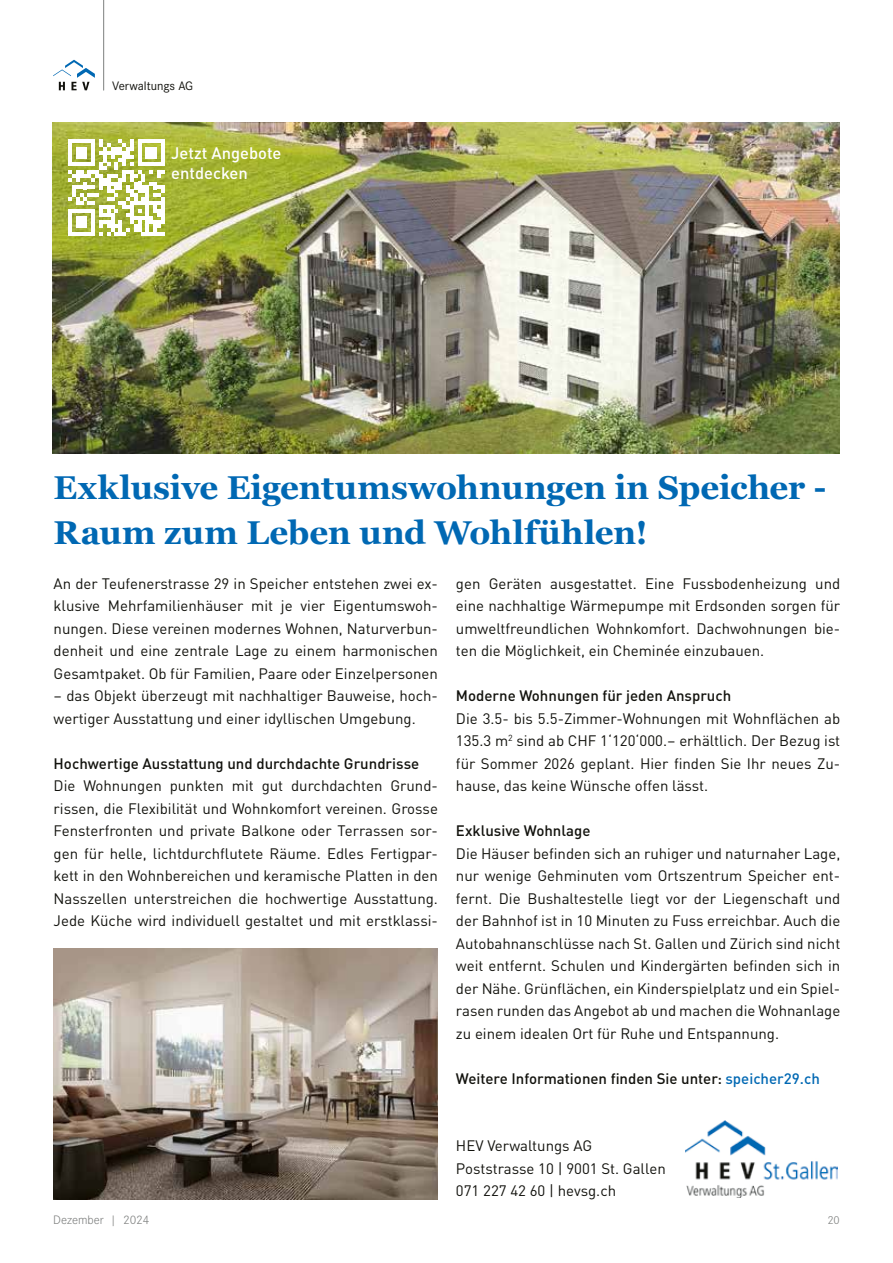
<style>
.page{position:relative;width:893px;height:1263px;background:#fff}
.page>*{position:absolute;margin:0;border:0;box-sizing:border-box;transform-origin:0 0}
.t1{font:700 33px/45px "Georgia";letter-spacing:-.005em;color:#0068b3}
.t2{font:500 16.5px/19.8px "DINOT";color:#fff}
.t3{font:15px/22.5px "DINOT";color:#12120d;text-align:justify}
.t4{font:500 15px "DINOT";color:#12120d}
.t5{font:12.75px "Corporate S";color:#12120d}
.t6{font:300 12.75px "Corporate S";color:#7b7d7c}
.t7{font:300 12px "Corporate S";color:#7b7d7c}
.s1{color:#0068b3}
</style>
<div class="page">
<hr style="left:103px;top:0;width:1px;height:90px;background:#929493">
<svg style="left:53px;top:60px;width:42px;height:30px"></svg>
<img style="left:53px;top:122px;width:787px;height:332px">
<img style="left:54px;top:949px;width:384px;height:250px">
<svg style="left:68px;top:139px;width:97px;height:97px"></svg>
<img style="left:685px;top:1120px;width:153px;height:78px">
<p class="t5" style="left:112px;top:77px;width:83px">Verwaltungs AG</p>
<p class="t5" style="left:110px;top:85px;width:83px">Verwaltungs AG</p>
<p class="t2" style="left:171px;top:143px;width:112px">Jetzt Angebote entdecken</p>
<h1 class="t1" style="left:54px;top:463px;width:774px">Exklusive Eigentumswohnungen in Speicher -<br>Raum zum Leben und Wohlfühlen!</h1>
<p class="t3" style="left:54px;top:571px;width:386px">An der Teufenerstrasse 29 in Speicher entstehen zwei ex&shy;klusive Mehrfamilienhäuser mit je vier Eigentumswoh&shy;nungen. Diese vereinen modernes Wohnen, Naturverbun&shy;denheit und eine zentrale Lage zu einem harmonischen Gesamtpaket. Ob für Familien, Paare oder Einzelpersonen</p>
<p class="t3" style="left:54px;top:684px;width:386px">– das Objekt überzeugt mit nachhaltiger Bauweise, hoch&shy;wertiger Ausstattung und einer idyllischen Umgebung.</p>
<p class="t4" style="left:54px;top:752px;width:367px">Hochwertige Ausstattung und durchdachte Grundrisse</p>
<p class="t3" style="left:54px;top:774px;width:386px">Die Wohnungen punkten mit gut durchdachten Grund&shy;rissen, die Flexibilität und Wohnkomfort vereinen. Grosse Fensterfronten und private Balkone oder Terrassen sor&shy;gen für helle, lichtdurchflutete Räume. Edles Fertigpar&shy;kett in den Wohnbereichen und keramische Platten in den Nasszellen unterstreichen die hochwertige Ausstattung.<br>Jede Küche wird individuell gestaltet und mit erstklassi-</p>
<p class="t3" style="left:456px;top:571px;width:386px">gen Geräten ausgestattet. Eine Fussbodenheizung und eine nachhaltige Wärmepumpe mit Erdsonden sorgen für umweltfreundlichen Wohnkomfort. Dachwohnungen bie&shy;ten die Möglichkeit, ein Cheminée einzubauen.</p>
<p class="t4" style="left:456px;top:684px;width:277px">Moderne Wohnungen für jeden Anspruch</p>
<p class="t3" style="left:456px;top:706px;width:386px">Die 3.5- bis 5.5-Zimmer-Wohnungen mit Wohnflächen ab 135.3 m<sup>2</sup> sind ab CHF 1‘120‘000.– erhältlich. Der Bezug ist für Sommer 2026 geplant. Hier finden Sie Ihr neues Zu&shy;hause, das keine Wünsche offen lässt.</p>
<p class="t4" style="left:456px;top:819px;width:136px">Exklusive Wohnlage</p>
<p class="t3" style="left:456px;top:841px;width:386px">Die Häuser befinden sich an ruhiger und naturnaher Lage, nur wenige Gehminuten vom Ortszentrum Speicher ent&shy;fernt. Die Bushaltestelle liegt vor der Liegenschaft und der Bahnhof ist in 10 Minuten zu Fuss erreichbar. Auch die Autobahnanschlüsse nach St. Gallen und Zürich sind nicht weit entfernt. Schulen und Kindergärten befinden sich in der Nähe. Grünflächen, ein Kinderspielplatz und ein Spiel&shy;rasen runden das Angebot ab und machen die Wohnanlage zu einem idealen Ort für Ruhe und Entspannung.</p>
<p class="t4" style="left:456px;top:1067px;width:365px">Weitere Informationen finden Sie unter: <span class="s1">speicher29.ch</span></p>
<p class="t3" style="left:456px;top:1134px;width:211px;text-align:left">HEV Verwaltungs AG<br>Poststrasse 10 | 9001 St. Gallen<br>071 227 42 60 | hevsg.ch</p>
<p class="t6" style="left:53px;top:1211px;width:98px">Dezember | 2024</p>
<p class="t7" style="left:827px;top:1212px;width:14px">20</p>
</div>
